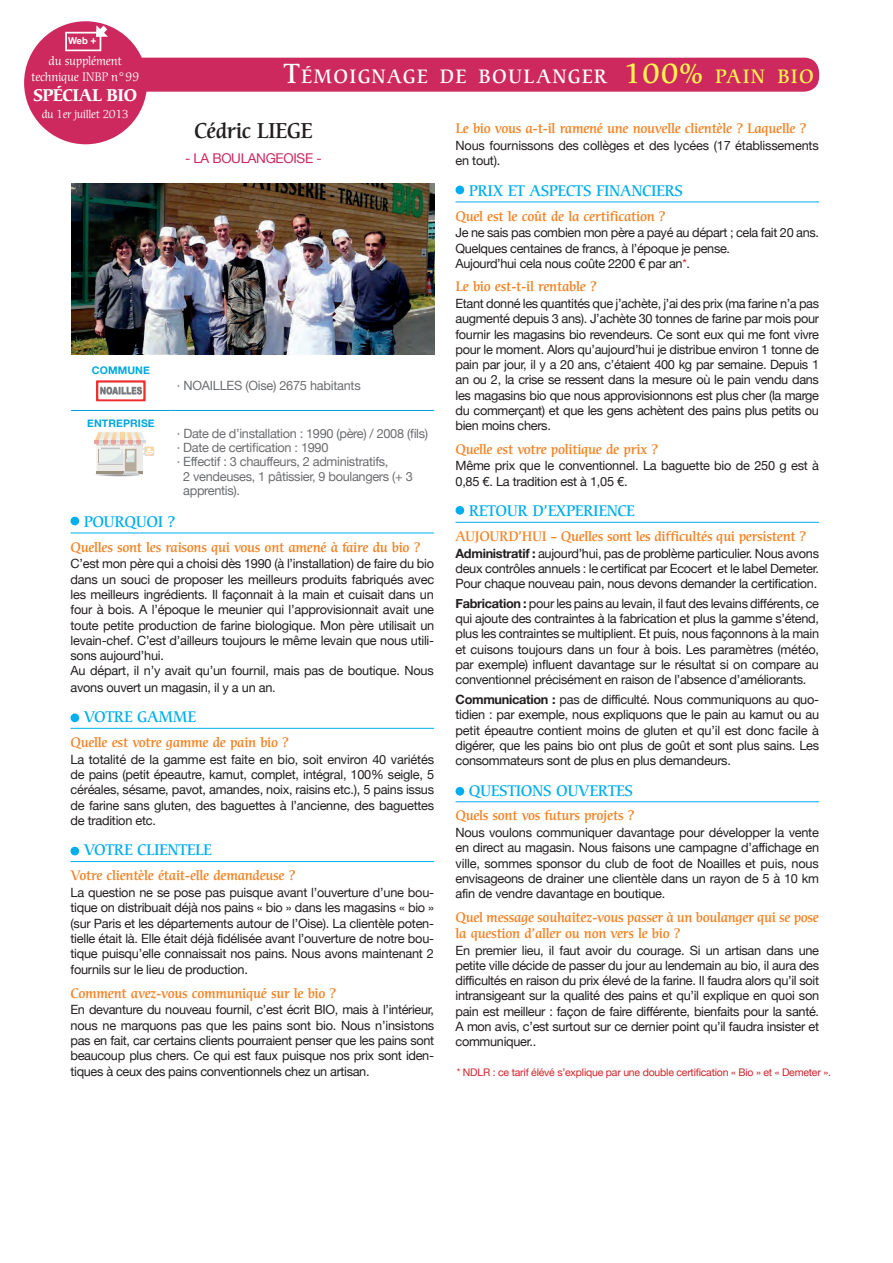
<style>
.page{position:relative;width:893px;height:1263px;background:#fff}
.page>*{position:absolute;margin:0;border:0;box-sizing:border-box;transform-origin:0 0}
.t1{font:500 21px "Cerigo";letter-spacing:-.025em;color:#231f20}
.t2{font:500 18.9px "Cerigo";letter-spacing:.07em;color:#fff}
.t3{font:500 18.9px "Cerigo";letter-spacing:.07em;color:#fff34f}
.t4{font:700 16.5px "Cerigo";letter-spacing:-.025em;color:#fff}
.t5{font:500 15px "Cerigo";letter-spacing:-.025em;color:#00aeef}
.t6{font:500 13.5px/16.2px "Cerigo";letter-spacing:-.025em;color:#f58427}
.t7{font:13.5px "Helvetica Neue";letter-spacing:-.025em;color:#cd295e}
.t8{font:12.75px/15.3px "Helvetica Neue";letter-spacing:-.02em;color:#231f20;text-align:justify}
.t9{font:12.75px "Helvetica Neue";letter-spacing:-.025em;color:#6c6d70}
.t10{font:12px/16.2px "Cerigo";letter-spacing:-.025em;color:#fff;text-align:center}
.t11{font:11.25px "Cerigo";letter-spacing:-.04em;color:#fff}
.t12{font:10.5px "Helvetica Neue";letter-spacing:-.02em;color:#d1232a}
.t13{font:700 10.5px "Helvetica Neue";letter-spacing:.01em;color:#00a9df}
.t14{font:700 9.6px "Helvetica Neue";color:#fff}
.s1{font-family:"Helvetica CY Bold";font-weight:400;font-size:12.75px}
.s2{font-size:27px}
.s3{color:#d1232a}
.s4{font-weight:700}
</style>
<div class="page">
<div style="left:71px;top:58px;width:748px;height:34px;background:#cd295e;border-radius:15px"></div>
<hr style="left:71px;top:410px;width:100px;height:1px;background:#00a0da">
<hr style="left:171px;top:410px;width:263px;height:1px;background:#00a0da">
<hr style="left:455px;top:202px;width:364px;height:1px;background:#00aeef">
<hr style="left:455px;top:522px;width:364px;height:1px;background:#00aeef">
<hr style="left:455px;top:801px;width:364px;height:1px;background:#00aeef">
<div style="left:455px;top:186px;width:9px;height:8px;background:#00aeef;border-radius:50%"></div>
<div style="left:455px;top:506px;width:9px;height:9px;background:#00aeef;border-radius:50%"></div>
<div style="left:455px;top:787px;width:9px;height:9px;background:#00aeef;border-radius:50%"></div>
<svg style="left:94px;top:432px;width:60px;height:44px"></svg>
<img style="left:71px;top:184px;width:364px;height:170px">
<img style="left:96px;top:380px;width:50px;height:22px">
<hr style="left:71px;top:533px;width:363px;height:1px;background:#00aeef">
<hr style="left:71px;top:728px;width:363px;height:1px;background:#00aeef">
<hr style="left:71px;top:861px;width:363px;height:1px;background:#00aeef">
<div style="left:71px;top:517px;width:8px;height:8px;background:#00aeef;border-radius:50%"></div>
<div style="left:71px;top:713px;width:8px;height:9px;background:#00aeef;border-radius:50%"></div>
<div style="left:71px;top:847px;width:8px;height:8px;background:#00aeef;border-radius:50%"></div>
<div style="left:24px;top:21px;width:123px;height:123px;background:#cd295e;border-radius:50%"></div>
<div style="left:65px;top:32px;width:36px;height:19px;border:2px solid #fff"></div>
<svg style="left:96px;top:25px;width:12px;height:12px"></svg>
<p class="t14" style="left:68px;top:35px;width:30px">Web <span class="s1">+</span></p>
<p class="t10" style="left:31px;top:53px;width:110px">du supplément technique INBP n°99</p>
<p class="t4" style="left:34px;top:86px;width:105px">SPÉCIAL BIO</p>
<p class="t11" style="left:42px;top:108px;width:89px">du 1er juillet 2013</p>
<h2 class="t2" style="left:284px;top:65px;width:325px"><span class="s2">T</span>ÉMOIGNAGE DE BOULANGER</h2>
<h2 class="t3" style="left:624px;top:66px;width:191px"><span class="s2">100%</span> PAIN BIO</h2>
<h1 class="t1" style="left:194px;top:118px;width:120px">Cédric LIEGE</h1>
<p class="t7" style="left:185px;top:150px;width:138px">- LA BOULANGEOISE -</p>
<p class="t6" style="left:455px;top:121px;width:352px">Le bio vous a-t-il ramené une nouvelle clientèle ? Laquelle ?</p>
<p class="t8" style="left:455px;top:138px;width:365px">Nous fournissons des collèges et des lycées (17 établissements en tout).</p>
<p class="t5" style="left:469px;top:182px;width:216px">PRIX ET ASPECTS FINANCIERS</p>
<p class="t6" style="left:455px;top:208px;width:212px">Quel est le coût de la certification ?</p>
<p class="t8" style="left:455px;top:225px;width:365px;text-align:left">Je ne sais pas combien mon père a payé au départ ; cela fait 20 ans.<br>Quelques centaines de francs, à l’époque je pense.<br>Aujourd’hui cela nous coûte 2200 € par an<span class="s3">*</span>.</p>
<p class="t6" style="left:455px;top:279px;width:143px">Le bio est-t-il rentable ?</p>
<p class="t8" style="left:455px;top:296px;width:365px">Etant donné les quantités que j’achète, j’ai des prix (ma farine n’a pas augmenté depuis 3 ans). J’achète 30 tonnes de farine par mois pour fournir les magasins bio revendeurs. Ce sont eux qui me font vivre pour le moment. Alors qu’aujourd’hui je distribue environ 1 tonne de pain par jour, il y a 20 ans, c’étaient 400 kg par semaine. Depuis 1 an ou 2, la crise se ressent dans la mesure où le pain vendu dans les magasins bio que nous approvisionnons est plus cher (la marge du commerçant) et que les gens achètent des pains plus petits ou bien moins chers.</p>
<p class="t6" style="left:455px;top:441px;width:204px">Quelle est votre politique de prix ?</p>
<p class="t8" style="left:455px;top:458px;width:365px">Même prix que le conventionnel. La baguette bio de 250 g est à<br>0,85 €. La tradition est à 1,05 €.</p>
<p class="t5" style="left:469px;top:502px;width:168px">RETOUR D’EXPERIENCE</p>
<p class="t6" style="left:455px;top:528px;width:352px">AUJOURD’HUI – Quelles sont les difficultés qui persistent ?</p>
<p class="t8" style="left:455px;top:545px;width:365px"><span class="s4">Administratif :</span> aujourd’hui, pas de problème particulier. Nous avons deux contrôles annuels : le certificat par Ecocert et le label Demeter.<br>Pour chaque nouveau pain, nous devons demander la certification.</p>
<p class="t8" style="left:455px;top:595px;width:365px"><span class="s4">Fabrication :</span> pour les pains au levain, il faut des levains différents, ce qui ajoute des contraintes à la fabrication et plus la gamme s’étend, plus les contraintes se multiplient. Et puis, nous façonnons à la main et cuisons toujours dans un four à bois. Les paramètres (météo, par exemple) influent davantage sur le résultat si on compare au conventionnel précisément en raison de l’absence d’améliorants.</p>
<p class="t8" style="left:455px;top:691px;width:365px"><span class="s4">Communication :</span> pas de difficulté. Nous communiquons au quo&shy;tidien : par exemple, nous expliquons que le pain au kamut ou au petit épeautre contient moins de gluten et qu’il est donc facile à digérer, que les pains bio ont plus de goût et sont plus sains. Les consommateurs sont de plus en plus demandeurs.</p>
<p class="t5" style="left:469px;top:782px;width:166px">QUESTIONS OUVERTES</p>
<p class="t6" style="left:455px;top:808px;width:181px">Quels sont vos futurs projets ?</p>
<p class="t8" style="left:455px;top:825px;width:365px">Nous voulons communiquer davantage pour développer la vente en direct au magasin. Nous faisons une campagne d’affichage en ville, sommes sponsor du club de foot de Noailles et puis, nous envisageons de drainer une clientèle dans un rayon de 5 à 10 km afin de vendre davantage en boutique.</p>
<p class="t6" style="left:455px;top:909px;width:365px">Quel message souhaitez-vous passer à un boulanger qui se pose la question d’aller ou non vers le bio ?</p>
<p class="t8" style="left:455px;top:942px;width:365px">En premier lieu, il faut avoir du courage. Si un artisan dans une petite ville décide de passer du jour au lendemain au bio, il aura des difficultés en raison du prix élevé de la farine. Il faudra alors qu’il soit intransigeant sur la qualité des pains et qu’il explique en quoi son pain est meilleur : façon de faire différente, bienfaits pour la santé.<br>A mon avis, c’est surtout sur ce dernier point qu’il faudra insister et communiquer..</p>
<p class="t13" style="left:92px;top:364px;width:59px">commune</p>
<p class="t9" style="left:177px;top:378px;width:185px">· NOAILLES (Oise) 2675 habitants</p>
<p class="t13" style="left:87px;top:416px;width:69px">entreprise</p>
<p class="t9" style="left:177px;top:426px;width:253px">· Date de d’installation : 1990 (père) / 2008 (fils)</p>
<p class="t9" style="left:177px;top:440px;width:153px">· Date de certification : 1990</p>
<p class="t9" style="left:177px;top:454px;width:213px">· Effectif : 3 chauffeurs, 2 administratifs,</p>
<p class="t9" style="left:183px;top:468px;width:231px">2 vendeuses, 1 pâtissier, 9 boulangers (+ 3</p>
<p class="t9" style="left:183px;top:483px;width:58px">apprentis).</p>
<p class="t5" style="left:84px;top:513px;width:93px">POURQUOI ?</p>
<p class="t6" style="left:71px;top:539px;width:351px">Quelles sont les raisons qui vous ont amené à faire du bio ?</p>
<p class="t8" style="left:71px;top:556px;width:365px;text-align:left">C’est mon père qui a choisi dès 1990 (à l’installation) de faire du bio dans un souci de proposer les meilleurs produits fabriqués avec les meilleurs ingrédients. Il façonnait à la main et cuisait dans un four à bois. A l’époque le meunier qui l’approvisionnait avait une toute petite production de farine biologique. Mon père utilisait un levain-chef. C’est d’ailleurs toujours le même levain que nous utili&shy;sons aujourd’hui.<br>Au départ, il n’y avait qu’un fournil, mais pas de boutique. Nous avons ouvert un magasin, il y a un an.</p>
<p class="t5" style="left:84px;top:708px;width:114px">VOTRE GAMME</p>
<p class="t6" style="left:71px;top:734px;width:220px">Quelle est votre gamme de pain bio ?</p>
<p class="t8" style="left:71px;top:751px;width:365px">La totalité de la gamme est faite en bio, soit environ 40 variétés de pains (petit épeautre, kamut, complet, intégral, 100% seigle, 5 céréales, sésame, pavot, amandes, noix, raisins etc.), 5 pains issus de farine sans gluten, des baguettes à l’ancienne, des baguettes de tradition etc.</p>
<p class="t5" style="left:84px;top:841px;width:130px">VOTRE CLIENTELE</p>
<p class="t6" style="left:71px;top:868px;width:227px">Votre clientèle était-elle demandeuse ?</p>
<p class="t8" style="left:71px;top:884px;width:365px">La question ne se pose pas puisque avant l’ouverture d’une bou&shy;tique on distribuait déjà nos pains « bio » dans les magasins « bio » (sur Paris et les départements autour de l’Oise). La clientèle poten&shy;tielle était là. Elle était déjà fidélisée avant l’ouverture de notre bou&shy;tique puisqu’elle connaissait nos pains. Nous avons maintenant 2 fournils sur le lieu de production.</p>
<p class="t6" style="left:71px;top:985px;width:267px">Comment avez-vous communiqué sur le bio ?</p>
<p class="t8" style="left:71px;top:1002px;width:365px">En devanture du nouveau fournil, c’est écrit BIO, mais à l’intérieur, nous ne marquons pas que les pains sont bio. Nous n’insistons pas en fait, car certains clients pourraient penser que les pains sont beaucoup plus chers. Ce qui est faux puisque nos prix sont iden&shy;tiques à ceux des pains conventionnels chez un artisan.</p>
<p class="t12" style="left:457px;top:1066px;width:376px">* NDLR : ce tarif élévé s’explique par une double certification « Bio » et « Demeter ».</p>
</div>
